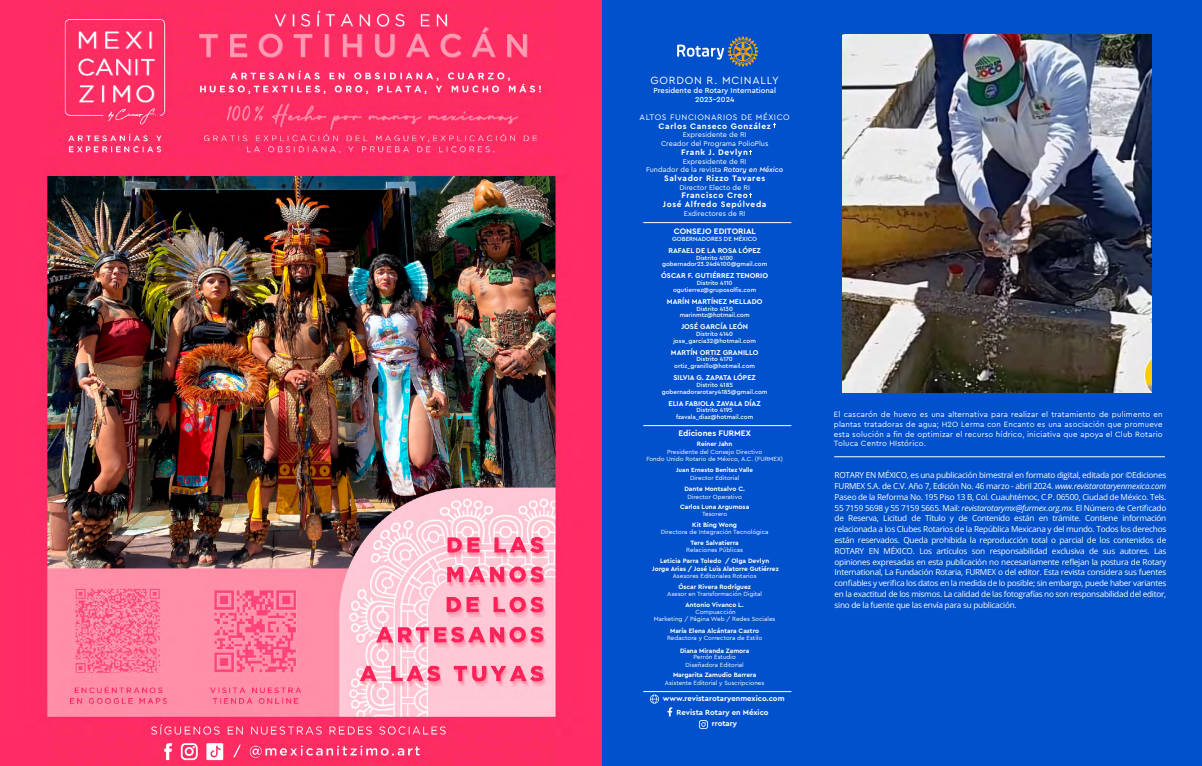
<style>
.page{position:relative;width:1202px;height:766px;background:#fff}
.page>*{position:absolute;margin:0;border:0;box-sizing:border-box;transform-origin:0 0}
.t1{font:11px "Cera Pro";letter-spacing:.07em;color:#fff}
.t2{font:700 8.4px/8.6px "Cera Pro";letter-spacing:.07em;color:#fff;text-align:center}
.t3{font:700 8.4px "Cera Pro";color:#fff}
.t4{font:8.4px "Cera Pro";letter-spacing:.07em;color:#fff}
.t5{font:8.2px/10.8px "Open Sans";letter-spacing:-.03em;color:#fff;text-align:justify}
.t6{font:8px/9.6px "Cera Pro";letter-spacing:.02em;color:#fff;text-align:justify}
.t7{font:700 7.8px/13.9px "Cera Pro";color:#fff;text-align:center}
.t8{font:500 7.7px/9.1px "Cera Pro";color:#fff;text-align:center}
.t9{font:700 7.3px "Cera Pro";color:#fff}
.t10{font:7.3px/8.8px "Cera Pro";color:#fff;text-align:center}
.t11{font:700 6.6px/7.7px "Cera Pro";color:#fff;text-align:center}
.t12{font:6.3px/7.3px "Cera Pro";color:#fff;text-align:center}
.t13{font:500 6.3px/6.9px "Cera Pro";color:#fff;text-align:center}
.t14{font:700 6.3px "Cera Pro";color:#fff}
.s1{font-weight:500;font-style:italic}
.s2{font-style:italic}
</style>
<div class="page">
<div style="left:601px;top:0;width:601px;height:765px;background:#0051cb"></div>
<hr style="left:834px;top:456px;width:331px;height:1px;background:#fff">
<svg style="left:650px;top:694px;width:9px;height:9px"></svg>
<svg style="left:667px;top:707px;width:5px;height:9px"></svg>
<svg style="left:699px;top:720px;width:9px;height:8px"></svg>
<hr style="left:643px;top:691px;width:148px;height:1px;background:#fff">
<hr style="left:643px;top:425px;width:148px;height:1px;background:#fff">
<hr style="left:643px;top:222px;width:148px;height:1px;background:#fff">
<img style="left:0;top:0;width:601px;height:765px">
<svg style="left:677px;top:36px;width:81px;height:31px"></svg>
<img style="left:842px;top:34px;width:310px;height:358px">
<h1 class="t1" style="left:650px;top:73px;width:130px">GORDON R. MCINALLY</h1>
<p class="t8" style="left:653px;top:86px;width:124px">Presidente de Rotary International<br>2023-2024</p>
<p class="t4" style="left:639px;top:111px;width:152px">ALTOS FUNCIONARIOS DE MÉXICO</p>
<p class="t2" style="left:659px;top:121px;width:114px">Carlos Canseco González</p>
<p class="t10" style="left:661px;top:130px;width:109px">Expresidente de RI<br>Creador del Programa PolioPlus</p>
<p class="t2" style="left:681px;top:148px;width:68px">Frank J. Devlyn</p>
<p class="t10" style="left:646px;top:157px;width:139px">Expresidente de RI<br>Fundador de la revista <span class="s1">Rotary en México</span></p>
<p class="t2" style="left:664px;top:174px;width:103px">Salvador Rizzo Tavares</p>
<p class="t10" style="left:679px;top:182px;width:72px">Director Electo de RI</p>
<p class="t2" style="left:663px;top:191px;width:105px">Francisco Creo<br>José Alfredo Sepúlveda</p>
<p class="t10" style="left:684px;top:208px;width:63px">Exdirectores de RI</p>
<p class="t3" style="left:674px;top:225px;width:84px">CONSEJO EDITORIAL</p>
<p class="t13" style="left:672px;top:235px;width:86px">GOBERNADORES DE MÉXICO</p>
<p class="t9" style="left:668px;top:245px;width:94px">RAFAEL DE LA ROSA LÓPEZ</p>
<p class="t13" style="left:662px;top:254px;width:107px">Distrito 4100 gobernador23.24d4100@gmail.com</p>
<p class="t9" style="left:661px;top:271px;width:108px">ÓSCAR F. GUTIÉRREZ TENORIO</p>
<p class="t13" style="left:673px;top:279px;width:85px">Distrito 4110 ogutierrez@gruposolfis.com</p>
<p class="t9" style="left:667px;top:296px;width:97px">MARÍN MARTÍNEZ MELLADO</p>
<p class="t13" style="left:680px;top:304px;width:72px">Distrito 4130 marinmtz@hotmail.com</p>
<p class="t9" style="left:681px;top:322px;width:68px">JOSÉ GARCÍA LEÓN</p>
<p class="t13" style="left:673px;top:330px;width:84px">Distrito 4140 jose_garcia32@hotmail.com</p>
<p class="t9" style="left:671px;top:347px;width:89px">MARTÍN ORTIZ GRANILLO</p>
<p class="t13" style="left:674px;top:355px;width:82px">Distrito 4170 ortiz_granillo@hotmail.com</p>
<p class="t9" style="left:673px;top:372px;width:84px">SILVIA G. ZAPATA LÓPEZ</p>
<p class="t13" style="left:662px;top:381px;width:107px">Distrito 4185 gobernadorarotary4185@gmail.com</p>
<p class="t9" style="left:669px;top:398px;width:94px">ELIA FABIOLA ZAVALA DÍAZ</p>
<p class="t13" style="left:676px;top:406px;width:79px">Distrito 4195 fzavala_diaz@hotmail.com</p>
<p class="t3" style="left:678px;top:427px;width:74px">Ediciones FURMEX</p>
<p class="t11" style="left:697px;top:440px;width:37px">Reiner Jahn</p>
<p class="t12" style="left:646px;top:447px;width:138px">Presidente del Consejo Directivo<br>Fondo Unido Rotario de México, A.C. (FURMEX)</p>
<p class="t14" style="left:676px;top:466px;width:78px">Juan Ernesto Benítez Valle</p>
<p class="t12" style="left:690px;top:473px;width:51px">Director Editorial</p>
<p class="t11" style="left:684px;top:484px;width:62px">Dante Montsalvo C.</p>
<p class="t12" style="left:687px;top:492px;width:56px">Director Operativo</p>
<p class="t11" style="left:680px;top:503px;width:71px">Carlos Luna Argumosa</p>
<p class="t12" style="left:702px;top:510px;width:27px">Tesorero</p>
<p class="t11" style="left:692px;top:520px;width:46px">Kit Bing Wong</p>
<p class="t12" style="left:661px;top:528px;width:109px">Directora de Integración Tecnológica</p>
<p class="t11" style="left:690px;top:538px;width:50px">Tere Salvatierra</p>
<p class="t12" style="left:686px;top:545px;width:58px">Relaciones Públicas</p>
<p class="t11" style="left:652px;top:557px;width:128px">Leticia Parra Toledo / Olga Devlyn<br>Jorge Arias / José Luis Alatorre Gutiérrez</p>
<p class="t12" style="left:673px;top:572px;width:85px">Asesores Editoriales Rotarios</p>
<p class="t11" style="left:678px;top:582px;width:74px">Óscar Rivera Rodríguez</p>
<p class="t12" style="left:667px;top:590px;width:97px">Asesor en Transformación Digital</p>
<p class="t11" style="left:686px;top:600px;width:60px">Antonio Vivanco L.</p>
<p class="t12" style="left:654px;top:608px;width:123px;line-height:6.7px">Compuacción<br>Marketing / Página Web / Redes Sociales</p>
<p class="t11" style="left:670px;top:626px;width:91px">María Elena Alcántara Castro</p>
<p class="t12" style="left:667px;top:633px;width:97px">Redactora y Correctora de Estilo</p>
<p class="t11" style="left:680px;top:646px;width:71px">Diana Miranda Zamora</p>
<p class="t12" style="left:685px;top:653px;width:60px">Perrón Estudio<br>Diseñadora Editorial</p>
<p class="t11" style="left:673px;top:670px;width:85px">Margarita Zamudio Barrera</p>
<p class="t12" style="left:665px;top:678px;width:101px">Asistente Editorial y Suscripciones</p>
<p class="t7" style="left:663px;top:691px;width:123px">www.revistarotaryenmexico.com<br>Revista Rotary en México</p>
<p class="t7" style="left:712px;top:716px;width:27px">rrotary</p>
<p class="t6" style="left:834px;top:409px;width:330px">El cascarón de huevo es una alternativa para realizar el tratamiento de pulimento en plantas tratadoras de agua; H2O Lerma con Encanto es una asociación que promueve esta solución a fin de optimizar el recurso hídrico, iniciativa que apoya el Club Rotario Toluca Centro HIstórico.</p>
<p class="t5" style="left:835px;top:469px;width:333px">ROTARY EN MÉXICO, es una publicación bimestral en formato digital, editada por ©Ediciones FURMEX S.A. de C.V. Año 7, Edición No. 46 marzo - abril 2024. <span class="s2">www.revistarotaryenmexico.com </span>Paseo de la Reforma No. 195 Piso 13 B, Col. Cuauhtémoc, C.P. 06500, Ciudad de México. Tels.<br>55 7159 5698 y 55 7159 5665. Mail: <span class="s2">revistarotarymx@furmex.org.mx</span>. El Número de Certificado de Reserva, Licitud de Título y de Contenido están en trámite. Contiene información relacionada a los Clubes Rotarios de la República Mexicana y del mundo. Todos los derechos están reservados. Queda prohibida la reproducción total o parcial de los contenidos de ROTARY EN MÉXICO. Los artículos son responsabilidad exclusiva de sus autores. Las opiniones expresadas en esta publicación no necesariamente reflejan la postura de Rotary International, La Fundación Rotaria, FURMEX o del editor. Esta revista considera sus fuentes confiables y verifica los datos en la medida de lo posible; sin embargo, puede haber variantes en la exactitud de los mismos. La calidad de las fotografías no son responsabilidad del editor, sino de la fuente que las envía para su publicación.</p>
</div>
